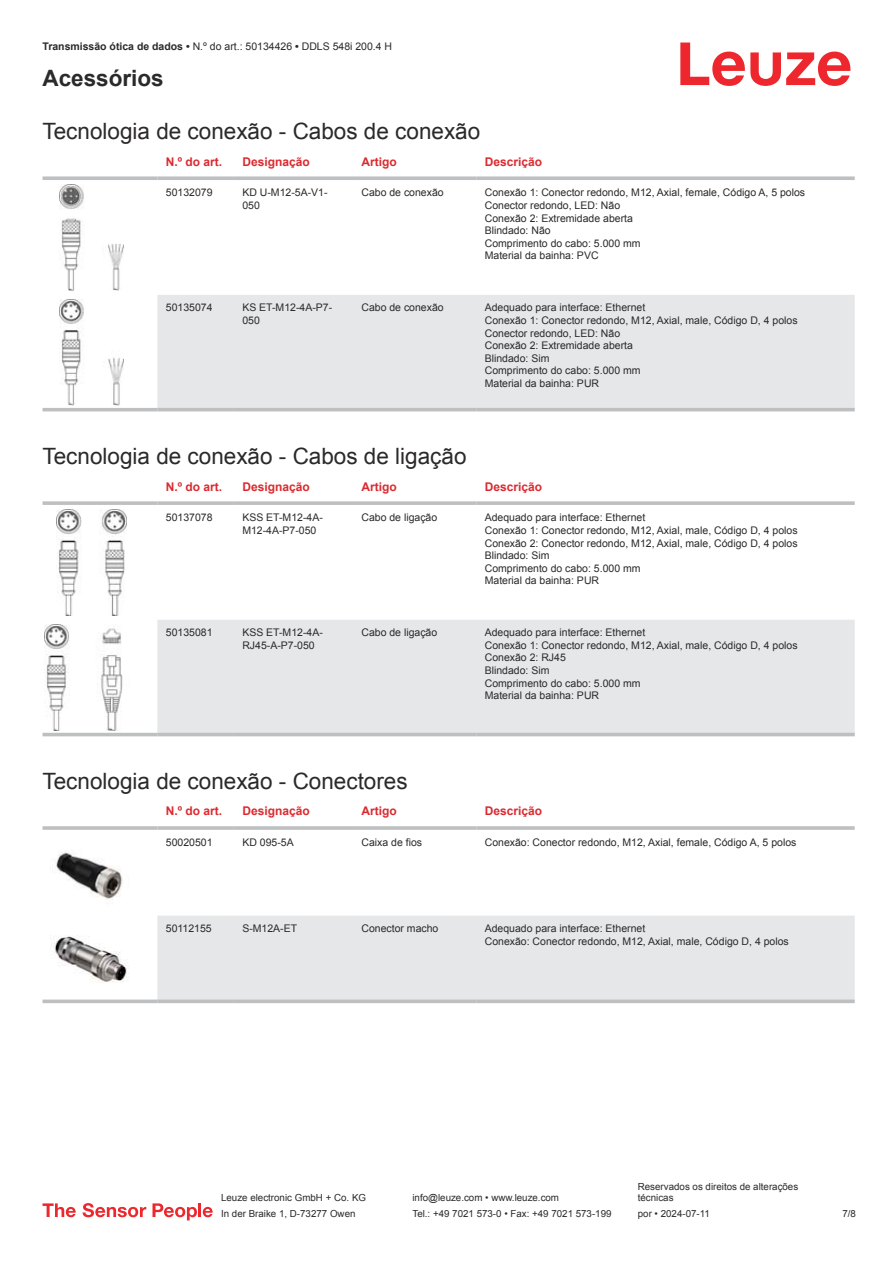
<style>
.page{position:relative;width:893px;height:1263px;background:#fff}
.page>*{position:absolute;margin:0;border:0;box-sizing:border-box;transform-origin:0 0}
.t1{font:22.5px "Arial";color:#2b292a}
.t2{font:700 22.5px "Arial";color:#2b292a}
.t3{font:700 12px "Arial";color:#db2a30}
.t4{font:10.5px/12.6px "Arial";color:#2b292a}
.t5{font:9.75px/11.7px "Arial";color:#2b292a}
.s1{font-weight:700}
</style>
<div class="page">
<svg style="left:680px;top:43px;width:170px;height:43px"></svg>
<div style="left:157px;top:295px;width:698px;height:113px;background:#e6e7e9"></div>
<svg style="left:43px;top:176px;width:114px;height:4px"></svg>
<svg style="left:157px;top:176px;width:77px;height:4px"></svg>
<svg style="left:234px;top:176px;width:119px;height:4px"></svg>
<svg style="left:353px;top:176px;width:123px;height:4px"></svg>
<svg style="left:476px;top:176px;width:379px;height:4px;background:#c4c6c8"></svg>
<hr style="left:43px;top:408px;width:114px;height:3px;background:#bdbfc1">
<hr style="left:157px;top:408px;width:77px;height:3px;background:#bdbfc1">
<hr style="left:234px;top:408px;width:119px;height:3px;background:#bdbfc1">
<hr style="left:353px;top:408px;width:123px;height:3px;background:#bdbfc1">
<hr style="left:476px;top:408px;width:379px;height:3px;background:#bdbfc1">
<img style="left:59px;top:184px;width:65px;height:107px">
<img style="left:59px;top:299px;width:65px;height:106px">
<svg style="left:43px;top:515px;width:812px;height:222px"></svg>
<div style="left:157px;top:620px;width:698px;height:113px;background:#e6e7e9"></div>
<svg style="left:43px;top:501px;width:114px;height:4px"></svg>
<svg style="left:157px;top:501px;width:77px;height:4px"></svg>
<svg style="left:234px;top:501px;width:119px;height:4px"></svg>
<svg style="left:353px;top:501px;width:123px;height:4px"></svg>
<svg style="left:476px;top:501px;width:379px;height:4px;background:#c3c5c7"></svg>
<hr style="left:43px;top:733px;width:114px;height:3px;background:#bdbfc1">
<hr style="left:157px;top:733px;width:77px;height:3px;background:#bdbfc1">
<hr style="left:234px;top:733px;width:119px;height:3px;background:#bdbfc1">
<hr style="left:353px;top:733px;width:123px;height:3px;background:#bdbfc1">
<hr style="left:476px;top:733px;width:379px;height:3px;background:#bdbfc1">
<img style="left:56px;top:509px;width:70px;height:106px">
<img style="left:45px;top:624px;width:93px;height:106px">
<svg style="left:43px;top:1003px;width:811px;height:1px"></svg>
<div style="left:157px;top:915px;width:698px;height:84px;background:#e6e7e9"></div>
<hr style="left:43px;top:826px;width:114px;height:4px;background:#bdbfc1">
<hr style="left:157px;top:826px;width:77px;height:4px;background:#c8cacc">
<hr style="left:234px;top:826px;width:119px;height:4px;background:#c3c5c7">
<hr style="left:353px;top:826px;width:123px;height:4px;background:#bdbfc1">
<hr style="left:476px;top:826px;width:379px;height:4px;background:#c8cacc">
<svg style="left:43px;top:999px;width:114px;height:4px"></svg>
<svg style="left:157px;top:999px;width:77px;height:4px"></svg>
<svg style="left:234px;top:999px;width:119px;height:4px"></svg>
<svg style="left:353px;top:999px;width:123px;height:4px"></svg>
<svg style="left:476px;top:999px;width:379px;height:4px;background:#c2c4c6"></svg>
<img style="left:56px;top:852px;width:67px;height:48px">
<img style="left:50px;top:936px;width:79px;height:47px">
<svg style="left:43px;top:1203px;width:33px;height:14px"></svg>
<svg style="left:83px;top:1203px;width:63px;height:14px"></svg>
<svg style="left:153px;top:1203px;width:44px;height:17px"></svg>
<hr style="left:198px;top:1203px;width:3px;height:14px;background:#ed272d">
<svg style="left:203px;top:1207px;width:10px;height:10px"></svg>
<p class="t4" style="left:43px;top:41px;width:351px"><span class="s1">Transmissão ótica de dados •</span> N.º do art.: 50134426 <span class="s1">•</span> DDLS 548i 200.4 H</p>
<h1 class="t2" style="left:43px;top:70px;width:123px">Acessórios</h1>
<h1 class="t1" style="left:43px;top:123px;width:439px">Tecnologia de conexão - Cabos de conexão</h1>
<p class="t3" style="left:166px;top:157px;width:58px">N.º do art.</p>
<p class="t3" style="left:242px;top:157px;width:69px">Designação</p>
<p class="t3" style="left:361px;top:157px;width:37px">Artigo</p>
<p class="t3" style="left:485px;top:157px;width:59px">Descrição</p>
<p class="t4" style="left:166px;top:187px;width:48px">50132079</p>
<p class="t4" style="left:242px;top:187px;width:87px">KD U-M12-5A-V1-<br>050</p>
<p class="t4" style="left:361px;top:187px;width:84px">Cabo de conexão</p>
<p class="t4" style="left:485px;top:187px;width:322px">Conexão 1: Conector redondo, M12, Axial, female, Código A, 5 polos<br>Conector redondo, LED: Não<br>Conexão 2: Extremidade aberta<br>Blindado: Não<br>Comprimento do cabo: 5.000 mm<br>Material da bainha: PVC</p>
<p class="t4" style="left:166px;top:302px;width:48px">50135074</p>
<p class="t4" style="left:242px;top:302px;width:91px">KS ET-M12-4A-P7-<br>050</p>
<p class="t4" style="left:361px;top:302px;width:84px">Cabo de conexão</p>
<p class="t4" style="left:485px;top:302px;width:314px">Adequado para interface: Ethernet<br>Conexão 1: Conector redondo, M12, Axial, male, Código D, 4 polos<br>Conector redondo, LED: Não<br>Conexão 2: Extremidade aberta<br>Blindado: Sim<br>Comprimento do cabo: 5.000 mm<br>Material da bainha: PUR</p>
<h1 class="t1" style="left:43px;top:448px;width:425px">Tecnologia de conexão - Cabos de ligação</h1>
<p class="t3" style="left:166px;top:482px;width:58px">N.º do art.</p>
<p class="t3" style="left:242px;top:482px;width:69px">Designação</p>
<p class="t3" style="left:361px;top:482px;width:37px">Artigo</p>
<p class="t3" style="left:485px;top:482px;width:59px">Descrição</p>
<p class="t4" style="left:166px;top:512px;width:48px">50137078</p>
<p class="t4" style="left:242px;top:512px;width:82px">KSS ET-M12-4A-<br>M12-4A-P7-050</p>
<p class="t4" style="left:361px;top:512px;width:77px">Cabo de ligação</p>
<p class="t4" style="left:485px;top:512px;width:314px">Adequado para interface: Ethernet<br>Conexão 1: Conector redondo, M12, Axial, male, Código D, 4 polos Conexão 2: Conector redondo, M12, Axial, male, Código D, 4 polos Blindado: Sim<br>Comprimento do cabo: 5.000 mm<br>Material da bainha: PUR</p>
<p class="t4" style="left:166px;top:627px;width:48px">50135081</p>
<p class="t4" style="left:242px;top:627px;width:82px">KSS ET-M12-4A-<br>RJ45-A-P7-050</p>
<p class="t4" style="left:361px;top:627px;width:77px">Cabo de ligação</p>
<p class="t4" style="left:485px;top:627px;width:314px">Adequado para interface: Ethernet<br>Conexão 1: Conector redondo, M12, Axial, male, Código D, 4 polos<br>Conexão 2: RJ45<br>Blindado: Sim<br>Comprimento do cabo: 5.000 mm<br>Material da bainha: PUR</p>
<h1 class="t1" style="left:43px;top:773px;width:367px">Tecnologia de conexão - Conectores</h1>
<p class="t3" style="left:166px;top:807px;width:58px">N.º do art.</p>
<p class="t3" style="left:242px;top:807px;width:69px">Designação</p>
<p class="t3" style="left:361px;top:807px;width:37px">Artigo</p>
<p class="t3" style="left:485px;top:807px;width:59px">Descrição</p>
<p class="t4" style="left:166px;top:837px;width:48px">50020501</p>
<p class="t4" style="left:242px;top:837px;width:53px">KD 095-5A</p>
<p class="t4" style="left:361px;top:837px;width:62px">Caixa de fios</p>
<p class="t4" style="left:485px;top:837px;width:313px">Conexão: Conector redondo, M12, Axial, female, Código A, 5 polos</p>
<p class="t4" style="left:166px;top:923px;width:47px">50112155</p>
<p class="t4" style="left:242px;top:923px;width:56px">S-M12A-ET</p>
<p class="t4" style="left:361px;top:923px;width:79px">Conector macho</p>
<p class="t4" style="left:485px;top:923px;width:306px">Adequado para interface: Ethernet<br>Conexão: Conector redondo, M12, Axial, male, Código D, 4 polos</p>
<p class="t5" style="left:221px;top:1193px;width:146px">Leuze electronic GmbH + Co. KG</p>
<p class="t5" style="left:412px;top:1193px;width:148px">info@leuze.com • www.leuze.com</p>
<p class="t5" style="left:638px;top:1181px;width:162px">Reservados os direitos de alterações técnicas</p>
<p class="t5" style="left:221px;top:1209px;width:136px">In der Braike 1, D-73277 Owen</p>
<p class="t5" style="left:412px;top:1209px;width:201px">Tel.: +49 7021 573-0 • Fax: +49 7021 573-199</p>
<p class="t5" style="left:638px;top:1209px;width:74px">por • 2024-07-11</p>
<p class="t5" style="left:842px;top:1209px;width:15px">7 /8</p>
</div>
